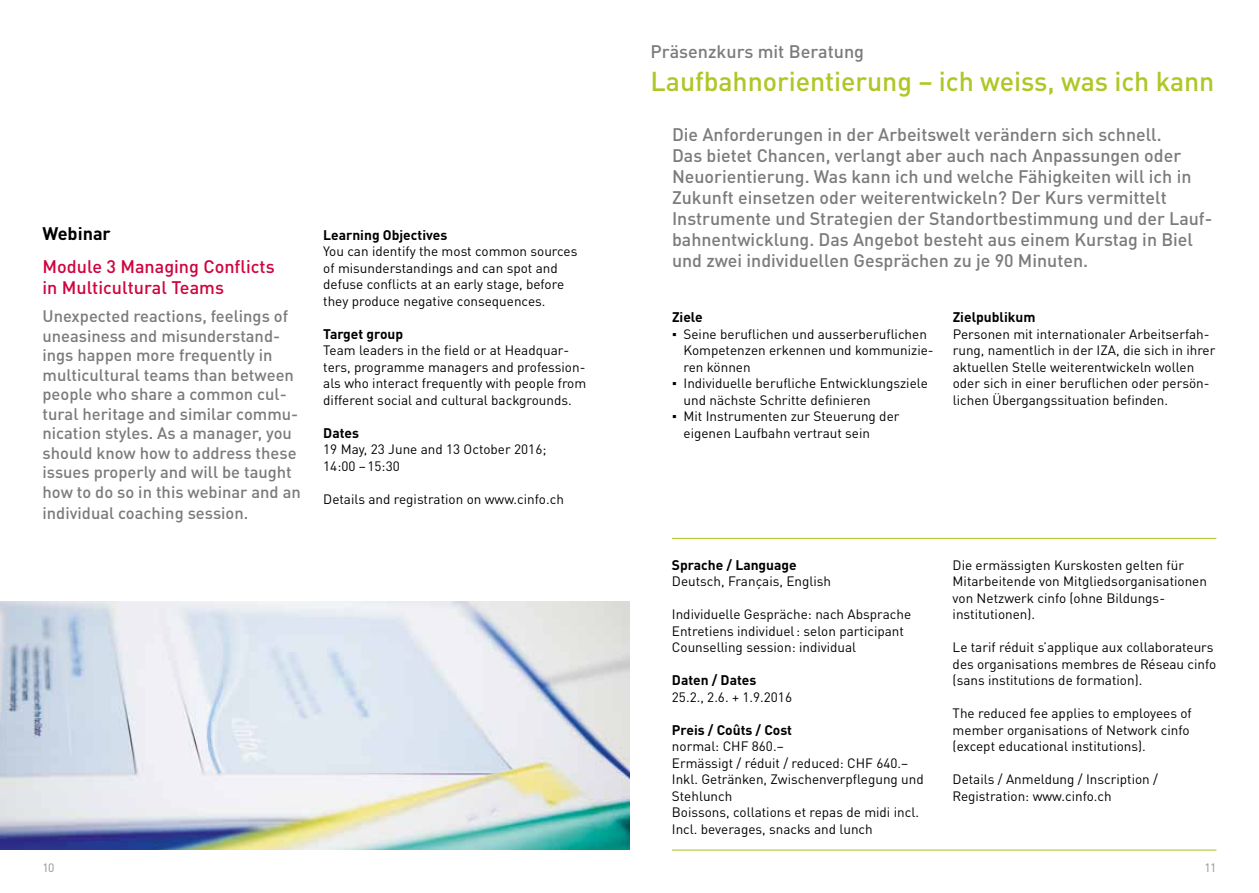
<style>
.page{position:relative;width:1259px;height:893px;background:#fff}
.page>*{position:absolute;margin:0;border:0;box-sizing:border-box;transform-origin:0 0}
.t1{font:500 27px "DINOT";letter-spacing:-.005em;color:#b0c624}
.t2{font:500 18px/21px "DINOT";color:#7c7b7b}
.t3{font:500 18px/21px "DINOT";color:#d0033f}
.t4{font:700 18px "DINOT";color:#000}
.t5{font:500 16.5px/19.5px "DINOT";color:#7c7b7b}
.t6{font:700 13.8px "DINOT";color:#000}
.t7{font:13.5px/16.5px "DINOT";color:#000}
.t8{font:12px "DINOT";color:#929292}
.s1{font-family:"Arial Narrow"}
</style>
<div class="page">
<hr style="left:672px;top:849px;width:544px;height:2px;background:#b0c624">
<hr style="left:672px;top:538px;width:544px;height:1px;background:#b0c624">
<img style="left:0;top:602px;width:629px;height:247px">
<h2 class="t4" style="left:43px;top:221px;width:70px">Webinar</h2>
<h2 class="t3" style="left:43px;top:255px;width:234px">Module 3 Managing Conflicts in Multicultural Teams</h2>
<p class="t5" style="left:43px;top:306px;width:260px">Unexpected reactions, feelings of uneasiness and misunderstand&shy;ings happen more frequently in multicultural teams than between people who share a common cul&shy;tural heritage and similar commu&shy;nication styles. As a manager, you should know how to address these issues properly and will be taught how to do so in this webinar and an</p>
<p class="t5" style="left:43px;top:503px;width:207px">individual coaching session.</p>
<p class="t6" style="left:323px;top:226px;width:126px">Learning Objectives</p>
<p class="t7" style="left:323px;top:243px;width:256px">You can identify the most common sources of misunderstandings and can spot and defuse conflicts at an early stage, before they produce negative consequences.</p>
<p class="t6" style="left:323px;top:325px;width:81px">Target group</p>
<p class="t7" style="left:323px;top:342px;width:264px">Team leaders in the field or at Headquar&shy;ters, programme managers and profession&shy;als who interact frequently with people from different social and cultural backgrounds.</p>
<p class="t6" style="left:323px;top:424px;width:37px">Dates</p>
<p class="t7" style="left:323px;top:441px;width:225px">19 May, 23 June and 13 October 2016;<br>14:00 –15:30</p>
<p class="t7" style="left:323px;top:490px;width:242px">Details and registration on www.cinfo.ch</p>
<h2 class="t2" style="left:650px;top:41px;width:215px">Präsenzkurs mit Beratung</h2>
<h1 class="t1" style="left:650px;top:64px;width:565px">Laufbahnorientierung – ich weiss, was ich kann</h1>
<p class="t2" style="left:672px;top:123px;width:542px">Die Anforderungen in der Arbeitswelt verändern sich schnell.<br>Das bietet Chancen, verlangt aber auch nach Anpassungen oder Neuorientierung. Was kann ich und welche Fähigkeiten will ich in Zukunft einsetzen oder weiterentwickeln? Der Kurs vermittelt Instrumente und Strategien der Standortbestimmung und der Lauf&shy;bahnentwicklung. Das Angebot besteht aus einem Kurstag in Biel und zwei individuellen Gesprächen zu je 90 Minuten.</p>
<p class="t6" style="left:672px;top:308px;width:32px">Ziele</p>
<p class="t7" style="left:683px;top:325px;width:252px;text-indent:-12px"><span class="s1">▪</span> Seine beruflichen und ausserberuflichen<br>Kompetenzen erkennen und kommunizie&shy;ren können</p>
<p class="t7" style="left:683px;top:375px;width:246px;text-indent:-12px"><span class="s1">▪</span> Individuelle berufliche Entwicklungsziele und nächste Schritte definieren</p>
<p class="t7" style="left:683px;top:408px;width:217px;text-indent:-12px"><span class="s1">▪</span> Mit Instrumenten zur Steuerung der eigenen Laufbahn vertraut sein</p>
<p class="t6" style="left:952px;top:308px;width:84px">Zielpublikum</p>
<p class="t7" style="left:952px;top:325px;width:264px">Personen mit internationaler Arbeitserfah&shy;rung, namentlich in der IZA, die sich in ihrer aktuellen Stelle weiterentwickeln wollen oder sich in einer beruflichen oder persön&shy;lichen Übergangssituation befinden.</p>
<p class="t6" style="left:672px;top:556px;width:126px">Sprache / Language</p>
<p class="t7" style="left:672px;top:573px;width:161px">Deutsch, Français, English</p>
<p class="t7" style="left:672px;top:606px;width:241px">Individuelle Gespräche: nach Absprache<br>Entretiens individuel: selon participant<br>Counselling session: individual</p>
<p class="t6" style="left:672px;top:671px;width:86px">Daten / Dates</p>
<p class="t7" style="left:672px;top:688px;width:122px">25.2., 2.6. + 1.9.2016</p>
<p class="t6" style="left:672px;top:721px;width:122px">Preis / Coûts / Cost</p>
<p class="t7" style="left:672px;top:738px;width:253px">normal: CHF 860.–<br>Ermässigt / réduit / reduced: CHF 640.–<br>Inkl. Getränken, Zwischenverpflegung und<br>Stehlunch<br>Boissons, collations et repas de midi incl.<br>Incl. beverages, snacks and lunch</p>
<p class="t7" style="left:952px;top:556px;width:256px">Die ermässigten Kurskosten gelten für Mitarbeitende von Mitgliedsorganisationen von Netzwerk cinfo (ohne Bildungs&shy;institutionen).</p>
<p class="t7" style="left:952px;top:639px;width:265px">Le tarif réduit s’applique aux collaborateurs des organisations membres de Réseau cinfo (sans institutions de formation).</p>
<p class="t7" style="left:952px;top:705px;width:241px">The reduced fee applies to employees of member organisations of Network cinfo (except educational institutions).</p>
<p class="t7" style="left:952px;top:771px;width:207px">Details / Anmeldung / Inscription /<br>Registration: www.cinfo.ch</p>
<p class="t8" style="left:43px;top:860px;width:13px">10</p>
<p class="t8" style="left:1204px;top:860px;width:13px">11</p>
</div>
